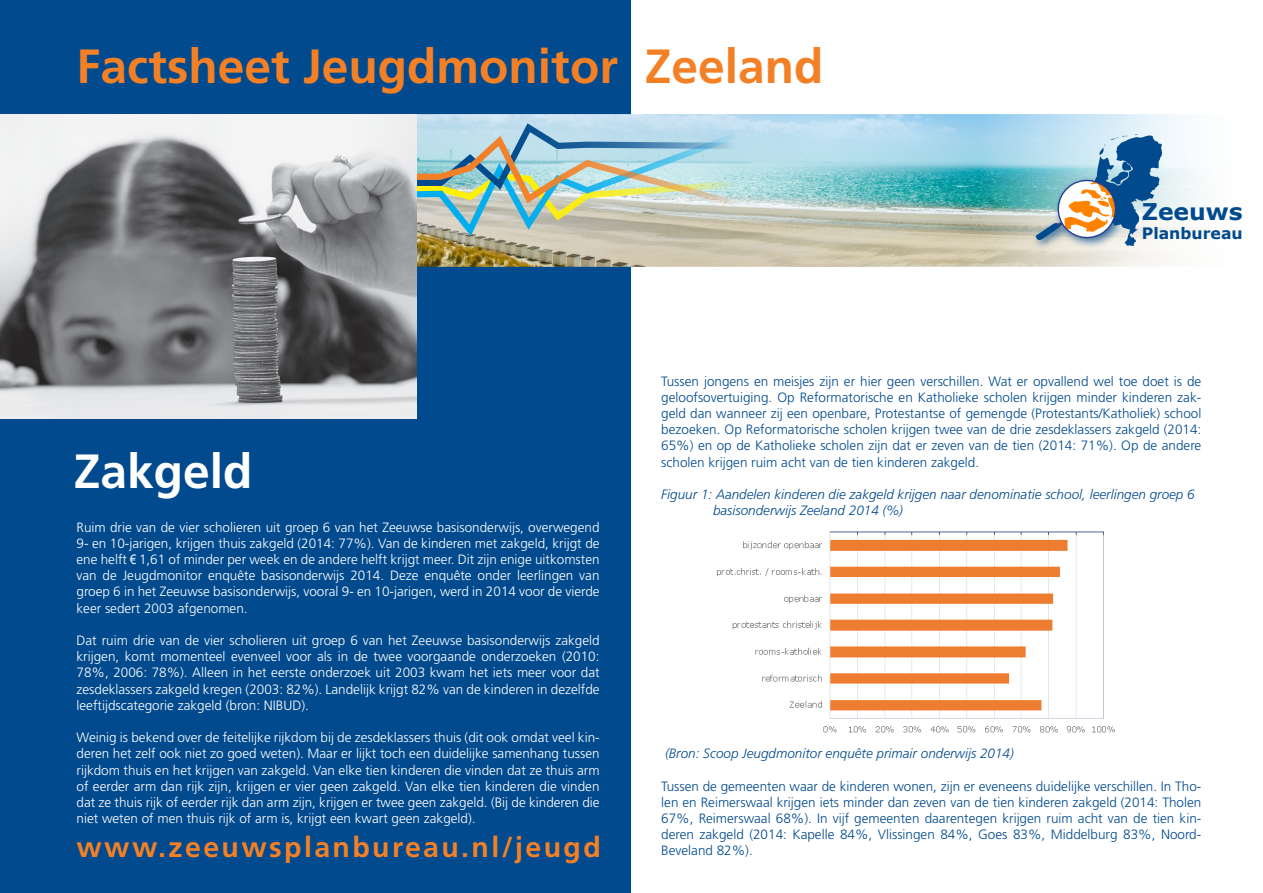
<style>
.page{position:relative;width:1263px;height:893px;background:#fff}
.page>*{position:absolute;margin:0;border:0;box-sizing:border-box;transform-origin:0 0}
.t1{font:700 48px "Frutiger";color:#f48026}
.t2{font:700 48px "Frutiger";color:#fff}
.t3{font:700 28.5px "Frutiger";letter-spacing:.085em;color:#f48026}
.t4{font:700 22.95px "Verdana";color:#004a8d}
.t5{font:700 15.75px "Verdana";color:#004a8d}
.t6{font:300 13.5px/16.2px "Frutiger";color:#fff;text-align:justify}
.t7{font:300 13.5px/16.2px "Frutiger";color:#004a8d;text-align:justify}
.t8{font:italic 300 13.5px/16.2px "Frutiger";color:#004a8d}
.s1{font-family:"Arial Narrow";font-weight:400}
</style>
<div class="page">
<div style="left:0;top:0;width:631px;height:893px;background:#004a8d"></div>
<img style="left:416px;top:115px;width:783px;height:152px">
<div style="left:1031px;top:175px;width:96px;height:76px;background:#004a8d;opacity:.75"></div>
<svg style="left:1035px;top:134px;width:127px;height:112px;background:#96b2be"></svg>
<img style="left:416px;top:122px;width:320px;height:115px">
<img style="left:0;top:115px;width:416px;height:303px">
<img style="left:716px;top:531px;width:399px;height:202px">
<p class="t1" style="left:77px;top:38px;width:748px">Factsheet Jeugdmonitor Zeeland</p>
<p class="t4" style="left:1142px;top:196px;width:102px">Zeeuws</p>
<p class="t5" style="left:1142px;top:222px;width:102px">Planbureau</p>
<p class="t2" style="left:74px;top:443px;width:180px">Zakgeld</p>
<p class="t6" style="left:77px;top:519px;width:525px">Ruim drie van de vier scholieren uit groep 6 van het Zeeuwse basisonderwijs, overwegend 9- en 10-jarigen, krijgen thuis zakgeld (2014: 77%). Van de kinderen met zakgeld, krijgt de ene helft <span class="s1">€</span> 1,61 of minder per week en de andere helft krijgt meer. Dit zijn enige uitkomsten van de Jeugdmonitor enquête basisonderwijs 2014. Deze enquête onder leerlingen van groep 6 in het Zeeuwse basisonderwijs, vooral 9- en 10-jarigen, werd in 2014 voor de vierde keer sedert 2003 afgenomen.</p>
<p class="t6" style="left:77px;top:632px;width:525px">Dat ruim drie van de vier scholieren uit groep 6 van het Zeeuwse basisonderwijs zakgeld krijgen, komt momenteel evenveel voor als in de twee voorgaande onderzoeken (2010:<br>78%, 2006: 78%). Alleen in het eerste onderzoek uit 2003 kwam het iets meer voor dat zesdeklassers zakgeld kregen (2003: 82%). Landelijk krijgt 82% van de kinderen in dezelfde leeftijdscategorie zakgeld (bron: NIBUD).</p>
<p class="t6" style="left:77px;top:730px;width:525px">Weinig is bekend over de feitelijke rijkdom bij de zesdeklassers thuis (dit ook omdat veel kin&shy;deren het zelf ook niet zo goed weten). Maar er lijkt toch een duidelijke samenhang tussen rijkdom thuis en het krijgen van zakgeld. Van elke tien kinderen die vinden dat ze thuis arm of eerder arm dan rijk zijn, krijgen er vier geen zakgeld. Van elke tien kinderen die vinden dat ze thuis rijk of eerder rijk dan arm zijn, krijgen er twee geen zakgeld. (Bij de kinderen die niet weten of men thuis rijk of arm is, krijgt een kwart geen zakgeld).</p>
<p class="t3" style="left:77px;top:830px;width:526px">www.zeeuwsplanbureau.nl/jeugd</p>
<p class="t7" style="left:661px;top:373px;width:542px">Tussen jongens en meisjes zijn er hier geen verschillen. Wat er opvallend wel toe doet is de geloofsovertuiging. Op Reformatorische en Katholieke scholen krijgen minder kinderen zak&shy;geld dan wanneer zij een openbare, Protestantse of gemengde (Protestants/Katholiek) school bezoeken. Op Reformatorische scholen krijgen twee van de drie zesdeklassers zakgeld (2014:<br>65%) en op de Katholieke scholen zijn dat er zeven van de tien (2014: 71%). Op de andere scholen krijgen ruim acht van de tien kinderen zakgeld.</p>
<p class="t8" style="left:713px;top:486px;width:483px;text-indent:-52px">Figuur 1: Aandelen kinderen die zakgeld krijgen naar denominatie school, leerlingen groep 6 basisonderwijs Zeeland 2014 (%)</p>
<p class="t8" style="left:665px;top:745px;width:350px">(Bron: Scoop Jeugdmonitor enquête primair onderwijs 2014)</p>
<p class="t7" style="left:661px;top:778px;width:542px">Tussen de gemeenten waar de kinderen wonen, zijn er eveneens duidelijke verschillen. In Tho&shy;len en Reimerswaal krijgen iets minder dan zeven van de tien kinderen zakgeld (2014: Tholen 67%, Reimerswaal 68%). In vijf gemeenten daarentegen krijgen ruim acht van de tien kin&shy;deren zakgeld (2014: Kapelle 84%, Vlissingen 84%, Goes 83%, Middelburg 83%, Noord-Beveland 82%).</p>
</div>
